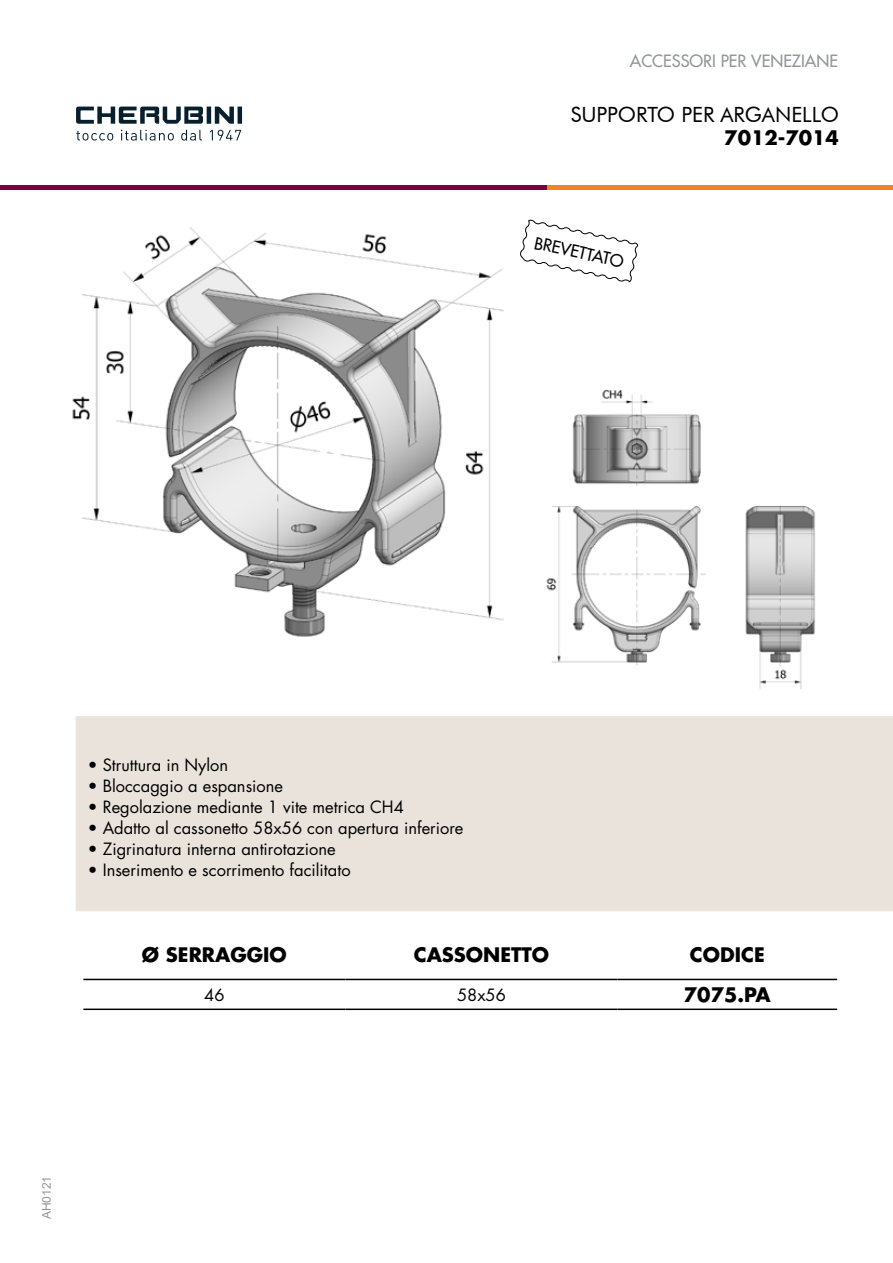
<style>
.page{position:relative;width:893px;height:1263px;background:#fff}
.page>*{position:absolute;margin:0;border:0;box-sizing:border-box;transform-origin:0 0}
.t1{font:21px "Futura BT";color:#000}
.t2{font:700 19.5px "Futura Std";color:#000}
.t3{font:16.5px "Futura Std";color:#000}
.t4{font:500 16.5px "Futura Std";color:#939598}
.t5{font:500 16.5px "Futura Std";color:#000}
.t6{font:12px "Arial";color:#939598}
</style>
<div class="page">
<div style="left:76px;top:717px;width:816px;height:194px;background:#e9e3dc"></div>
<svg style="left:76px;top:131px;width:37px;height:10px"></svg>
<svg style="left:121px;top:130px;width:53px;height:11px"></svg>
<svg style="left:181px;top:130px;width:21px;height:11px"></svg>
<svg style="left:210px;top:130px;width:31px;height:10px"></svg>
<hr style="left:238px;top:107px;width:4px;height:17px;background:#081f2d">
<hr style="left:207px;top:107px;width:4px;height:17px;background:#081f2d">
<svg style="left:215px;top:107px;width:19px;height:17px"></svg>
<svg style="left:76px;top:107px;width:127px;height:17px"></svg>
<hr style="left:546px;top:185px;width:346px;height:4px;background:#f58025">
<hr style="left:0;top:185px;width:546px;height:4px;background:#7a003c">
<hr style="left:83px;top:979px;width:262px;height:1px;background:#000">
<hr style="left:345px;top:979px;width:273px;height:1px;background:#000">
<hr style="left:618px;top:979px;width:219px;height:1px;background:#000">
<hr style="left:83px;top:1008px;width:262px;height:2px;background:#000">
<hr style="left:345px;top:1008px;width:273px;height:2px;background:#000">
<hr style="left:618px;top:1008px;width:219px;height:2px;background:#000">
<img style="left:72px;top:227px;width:432px;height:410px">
<img style="left:546px;top:389px;width:270px;height:300px">
<svg style="left:520px;top:219px;width:118px;height:64px"></svg>
<p class="t4" style="left:630px;top:50px;width:210px">ACCESSORI PER VENEZIANE</p>
<p class="t1" style="left:571px;top:101px;width:270px">SUPPORTO PER ARGANELLO</p>
<p class="t2" style="left:724px;top:125px;width:116px">7012-7014</p>
<p class="t5" style="left:537px;top:232px;width:92px;rotate:12deg">BREVETTATO</p>
<p class="t3" style="left:88px;top:754px;width:142px">• Struttura in Nylon</p>
<p class="t3" style="left:88px;top:775px;width:197px">• Bloccaggio a espansione</p>
<p class="t3" style="left:88px;top:796px;width:317px">• Regolazione mediante 1 vite metrica CH4</p>
<p class="t3" style="left:88px;top:817px;width:377px">• Adatto al cassonetto 58x56 con apertura inferiore</p>
<p class="t3" style="left:88px;top:838px;width:249px">• Zigrinatura interna antirotazione</p>
<p class="t3" style="left:88px;top:859px;width:264px">• Inserimento e scorrimento facilitato</p>
<p class="t2" style="left:142px;top:942px;width:146px">Ø SERRAGGIO</p>
<p class="t2" style="left:414px;top:942px;width:137px">CASSONETTO</p>
<p class="t2" style="left:690px;top:942px;width:76px">CODICE</p>
<p class="t3" style="left:204px;top:984px;width:22px">46</p>
<p class="t3" style="left:457px;top:984px;width:50px">58x56</p>
<p class="t2" style="left:684px;top:982px;width:88px">7075.PA</p>
<p class="t6" style="left:38px;top:1219px;width:45px;rotate:-90deg">AH0121</p>
</div>
